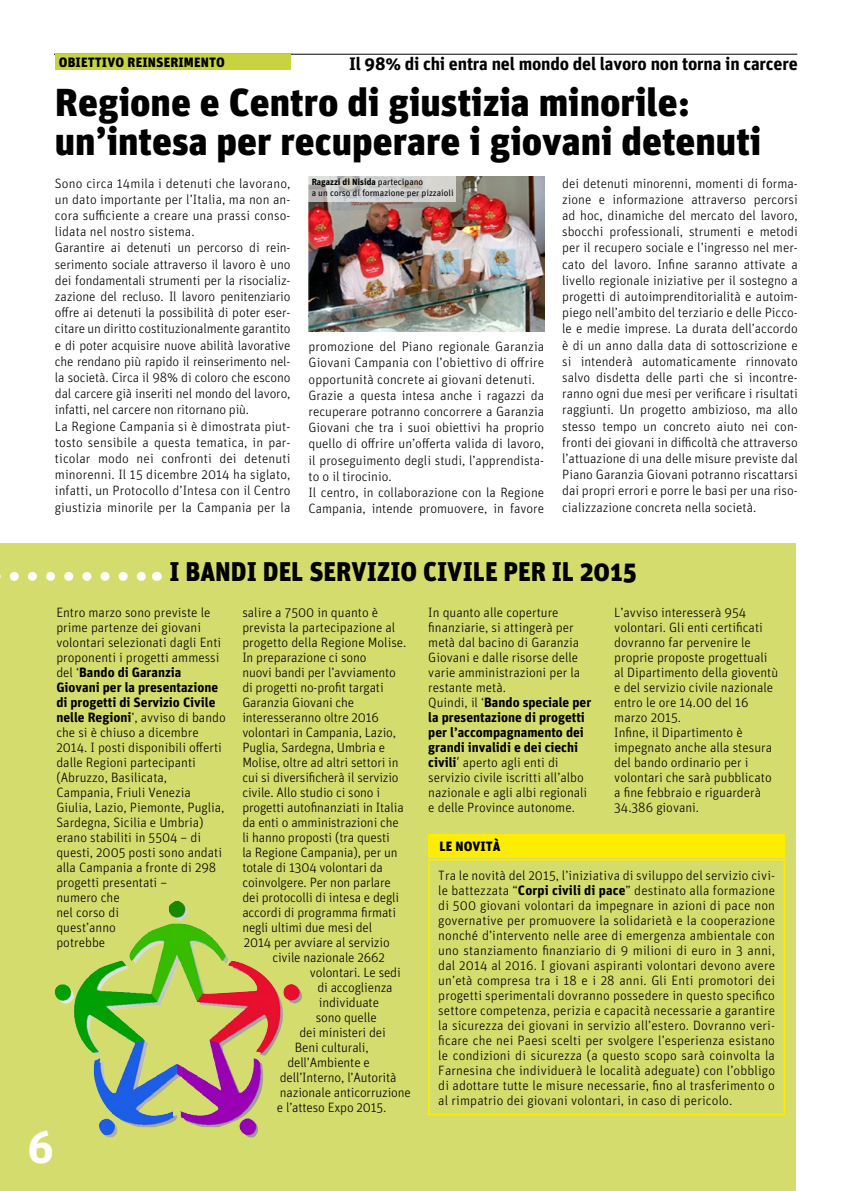
<style>
.page{position:relative;width:851px;height:1191px;background:#fff}
.page>*{position:absolute;margin:0;border:0;box-sizing:border-box;transform-origin:0 0}
.t1{font:700 45px "Unit";color:#fff}
.t2{font:900 39px/39px "Unit";color:#000}
.t3{font:900 27px "Unit";color:#000;scale:.96 1}
.t4{font:700 18px "Unit";letter-spacing:-.01em;color:#000}
.t5{font:300 13.5px/15px "Unit";color:#000}
.t6{font:900 13.5px "Unit";letter-spacing:.01em;color:#000}
.t7{font:9px/10.8px "Unit";color:#000}
.s1{font-weight:700}
.s2{font-family:"Frutiger LT Pro";font-stretch:condensed}
</style>
<div class="page">
<div style="left:0;top:543px;width:795px;height:648px;background:#d4dc6e"></div>
<hr style="left:54px;top:54px;width:743px;height:1px;background:#000">
<svg style="left:0;top:572px;width:146px;height:9px"></svg>
<div style="left:428px;top:859px;width:356px;height:256px;border:2px solid #ffed00"></div>
<div style="left:428px;top:834px;width:356px;height:23px;background:#ffed00"></div>
<div style="left:55px;top:54px;width:235px;height:16px;background:#c8d43f"></div>
<img style="left:308px;top:177px;width:236px;height:155px">
<svg style="left:308px;top:176px;width:148px;height:26px;background:#cecdcb"></svg>
<img style="left:54px;top:901px;width:248px;height:236px">
<p class="t6" style="left:59px;top:54px;width:167px">obiettivo reinserimento</p>
<h3 class="t4" style="left:349px;top:52px;width:450px">Il 98% di chi entra nel mondo del lavoro non torna in carcere</h3>
<h2 class="t2" style="left:55px;top:82px;width:707px">Regione e Centro di giustizia minorile: un’intesa per recuperare i giovani detenuti</h2>
<p class="t5" style="left:55px;top:175px;width:237px;line-height:16.2px">Sono circa 14mila i detenuti che lavorano, un dato importante per l’Italia, ma non an&shy;cora sufficiente a creare una prassi conso&shy;lidata nel nostro sistema.<br>Garantire ai detenuti un percorso di rein&shy;serimento sociale attraverso il lavoro è uno dei fondamentali strumenti per la risocializ&shy;zazione del recluso. Il lavoro penitenziario offre ai detenuti la possibilità di poter eser&shy;citare un diritto costituzionalmente garantito e di poter acquisire nuove abilità lavorative che rendano più rapido il reinserimento nel&shy;la società. Circa il 98% di coloro che escono dal carcere già inseriti nel mondo del lavoro, infatti, nel carcere non ritornano più.<br>La Regione Campania si è dimostrata piut&shy;tosto sensibile a questa tematica, in par&shy;ticolar modo nei confronti dei detenuti minorenni. Il 15 dicembre 2014 ha siglato, infatti, un Protocollo d’Intesa con il Centro giustizia minorile per la Campania per la</p>
<p class="t5" style="left:562px;top:175px;width:237px;line-height:16.2px;text-align:justify">dei detenuti minorenni, momenti di forma&shy;zione e informazione attraverso percorsi ad hoc, dinamiche del mercato del lavoro, sbocchi professionali, strumenti e metodi per il recupero sociale e l’ingresso nel mer&shy;cato del lavoro. Infine saranno attivate a livello regionale iniziative per il sostegno a progetti di autoimprenditorialità e autoim&shy;piego nell’ambito del terziario e delle Picco&shy;le e medie imprese. La durata dell’accordo è di un anno dalla data di sottoscrizione e si intenderà automaticamente rinnovato salvo disdetta delle parti che si incontre&shy;ranno ogni due mesi per verificare i risultati raggiunti. Un progetto ambizioso, ma allo stesso tempo un concreto aiuto nei con&shy;fronti dei giovani in difficoltà che attraverso l’attuazione di una delle misure previste dal Piano Garanzia Giovani potranno riscattarsi dai propri errori e porre le basi per una riso&shy;cializzazione concreta nella società.</p>
<p class="t7" style="left:311px;top:177px;width:144px"><span class="s1">Ragazzi di Nisida</span> partecipano<br>a un corso di formazione per pizzaioli</p>
<p class="t5" style="left:308px;top:338px;width:237px;line-height:16.2px">promozione del Piano regionale Garanzia Giovani Campania con l’obiettivo di offrire opportunità concrete ai giovani detenuti.<br>Grazie a questa intesa anche i ragazzi da recuperare potranno concorrere a Garanzia Giovani che tra i suoi obiettivi ha proprio quello di offrire un’offerta valida di lavoro, il proseguimento degli studi, l’apprendista&shy;to o il tirocinio.<br>Il centro, in collaborazione con la Regione Campania, intende promuovere, in favore</p>
<h3 class="t3" style="left:169px;top:554px;width:48px">I BANDI</h3>
<h3 class="t3" style="left:263px;top:554px;width:64px">DE L SERVIZIO</h3>
<h3 class="t3" style="left:423px;top:554px;width:99px">CIVILE PER</h3>
<h3 class="t3" style="left:551px;top:554px;width:90px">IL 2015</h3>
<p class="t5" style="left:56px;top:604px;width:171px">Entro marzo sono previste le prime partenze dei giovani volontari selezionati dagli Enti proponenti i progetti ammessi del ‘<span class="s1">Bando di Garanzia<br>Giovani per la presentazione di progetti di Servizio Civile nelle Regioni</span>’, avviso di bando che si è chiuso a dicembre<br>2014. I posti disponibili offerti dalle Regioni partecipanti (Abruzzo, Basilicata,<br>Campania, Friuli Venezia<br>Giulia, Lazio, Piemonte, Puglia,<br>Sardegna, Sicilia e Umbria) erano stabiliti in 5504 – di questi, 2005 posti sono andati alla Campania a fronte di 298 progetti presentati –<br>numero che<br>nel corso di<br>quest’anno<br>potrebbe</p>
<h1 class="t1" style="left:27px;top:1120px;width:28px">6</h1>
<p class="t5" style="left:242px;top:604px;width:137px">salire a 7500 in quanto è</p>
<p class="t5" style="left:242px;top:619px;width:154px">prevista la partecipazione al</p>
<p class="t5" style="left:242px;top:634px;width:166px">progetto della Regione Molise.</p>
<p class="t5" style="left:242px;top:649px;width:126px">In preparazione ci sono</p>
<p class="t5" style="left:242px;top:664px;width:155px">nuovi bandi per l’avviamento</p>
<p class="t5" style="left:242px;top:679px;width:143px">di progetti no-profit targati</p>
<p class="t5" style="left:242px;top:694px;width:113px">Garanzia Giovani che</p>
<p class="t5" style="left:242px;top:709px;width:138px">interesseranno oltre 2016</p>
<p class="t5" style="left:242px;top:724px;width:155px">volontari in Campania, Lazio,</p>
<p class="t5" style="left:242px;top:739px;width:144px">Puglia, Sardegna, Umbria e</p>
<p class="t5" style="left:242px;top:754px;width:158px">Molise, oltre ad altri settori in</p>
<p class="t5" style="left:242px;top:769px;width:158px">cui si diversificherà il servizio</p>
<p class="t5" style="left:242px;top:784px;width:139px">civile. Allo studio ci sono i</p>
<p class="t5" style="left:242px;top:799px;width:163px">progetti autofinanziati in Italia</p>
<p class="t5" style="left:242px;top:814px;width:158px">da enti o amministrazioni che</p>
<p class="t5" style="left:242px;top:829px;width:149px">li hanno proposti (tra questi</p>
<p class="t5" style="left:242px;top:844px;width:157px">la Regione Campania), per un</p>
<p class="t5" style="left:242px;top:859px;width:142px">totale di 1304 volontari da</p>
<p class="t5" style="left:242px;top:874px;width:150px">coinvolgere. Per non parlare</p>
<p class="t5" style="left:242px;top:889px;width:158px">dei protocolli di intesa e degli</p>
<p class="t5" style="left:242px;top:904px;width:155px">accordi di programma firmati</p>
<p class="t5" style="left:242px;top:919px;width:131px">negli ultimi due mesi del</p>
<p class="t5" style="left:244px;top:934px;width:147px">2014 per avviare al servizio</p>
<p class="t5" style="left:272px;top:949px;width:114px">civile nazionale 2662</p>
<p class="t5" style="left:310px;top:964px;width:92px">volontari. Le sedi</p>
<p class="t5" style="left:317px;top:979px;width:77px">di accoglienza</p>
<p class="t5" style="left:319px;top:994px;width:62px">individuate</p>
<p class="t5" style="left:316px;top:1009px;width:62px">sono quelle</p>
<p class="t5" style="left:299px;top:1024px;width:88px">dei ministeri dei</p>
<p class="t5" style="left:295px;top:1039px;width:75px">Beni culturali,</p>
<p class="t5" style="left:287px;top:1054px;width:84px">dell’Ambiente e</p>
<p class="t5" style="left:280px;top:1069px;width:118px">dell’Interno, l’Autorità</p>
<p class="t5" style="left:280px;top:1084px;width:132px">nazionale anticorruzione</p>
<p class="t5" style="left:277px;top:1099px;width:111px">e l’atteso Expo 2015.</p>
<p class="t5" style="left:428px;top:604px;width:164px">In quanto alle coperture finanziarie, si attingerà per metà dal bacino di Garanzia<br>Giovani e dalle risorse delle varie amministrazioni per la restante metà.<br>Quindi, il ‘<span class="s1">Bando speciale per la presentazione di progetti per l’accompagnamento dei grandi invalidi e dei ciechi civili</span><span class="s2">’</span> aperto agli enti di servizio civile iscritti all’albo nazionale e agli albi regionali e delle Province autonome.</p>
<p class="t5" style="left:614px;top:604px;width:165px">L’avviso interesserà 954 volontari. Gli enti certificati dovranno far pervenire le proprie proposte progettuali al Dipartimento della gioventù e del servizio civile nazionale entro le ore 14.00 del 16 marzo 2015.<br>Infine, il Dipartimento è impegnato anche alla stesura del bando ordinario per i volontari che sarà pubblicato a fine febbraio e riguarderà<br>34.386 giovani.</p>
<p class="t6" style="left:439px;top:837px;width:62px">l e novità</p>
<p class="t5" style="left:438px;top:867px;width:338px;text-align:justify">Tra le novità del 2015, l’iniziativa di sviluppo del servizio civi&shy;le battezzata “<span class="s1">Corpi civili di pace</span>” destinato alla formazione di 500 giovani volontari da impegnare in azioni di pace non governative per promuovere la solidarietà e la cooperazione nonché d’intervento nelle aree di emergenza ambientale con uno stanziamento finanziario di 9 milioni di euro in 3 anni, dal 2014 al 2016. I giovani aspiranti volontari devono avere un’età compresa tra i 18 e i 28 anni. Gli Enti promotori dei progetti sperimentali dovranno possedere in questo specifico settore competenza, perizia e capacità necessarie a garantire la sicurezza dei giovani in servizio all’estero. Dovranno veri&shy;ficare che nei Paesi scelti per svolgere l’esperienza esistano le condizioni di sicurezza (a questo scopo sarà coinvolta la Farnesina che individuerà le località adeguate) con l’obbligo di adottare tutte le misure necessarie, fino al trasferimento o al rimpatrio dei giovani volontari, in caso di pericolo.</p>
</div>
